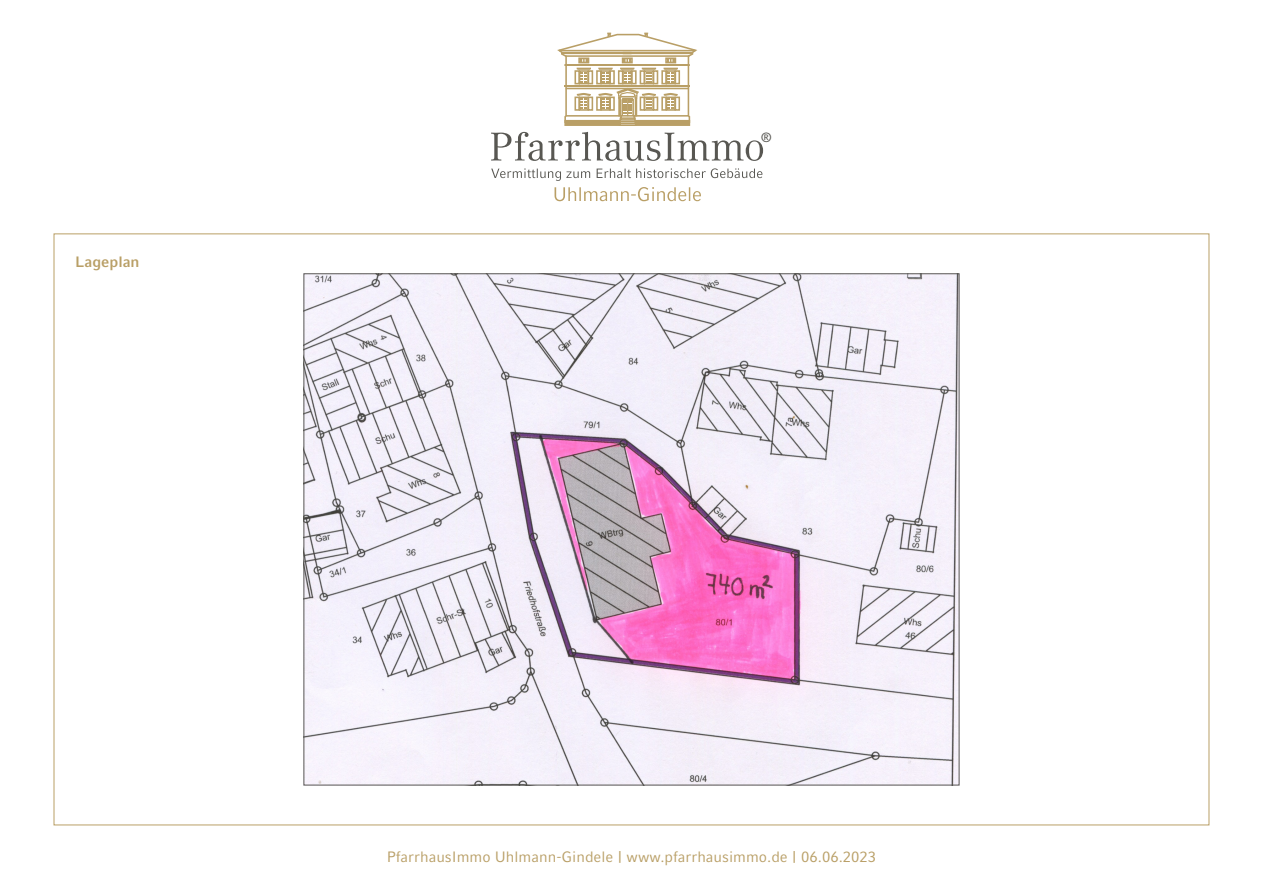
<style>
.page{position:relative;width:1263px;height:893px;background:#fff}
.page>*{position:absolute;margin:0;border:0;box-sizing:border-box;transform-origin:0 0}
.t1{font:15px "Compatil Fact LT";color:#b99f66}
.t2{font:700 15px "Compatil Fact LT";color:#b99f66}
.t3{font:13.35px "Compatil Exquisit LT";color:#585752}
</style>
<div class="page">
<svg style="left:491px;top:168px;width:271px;height:13px"></svg>
<div style="left:564px;top:64px;width:126px;height:2px;border:1px solid #b99f66"></div>
<div style="left:622px;top:57px;width:11px;height:6px;border:2px solid #b99f66"></div>
<div style="left:665px;top:57px;width:11px;height:6px;border:2px solid #b99f66"></div>
<div style="left:578px;top:57px;width:11px;height:6px;border:2px solid #b99f66"></div>
<svg style="left:557px;top:32px;width:140px;height:30px"></svg>
<svg style="left:491px;top:68px;width:272px;height:93px"></svg>
<svg style="left:554px;top:187px;width:147px;height:14px"></svg>
<img style="left:305px;top:275px;width:652px;height:508px">
<p class="t2" style="left:75px;top:253px;width:66px">Lageplan</p>
<p class="t3" style="left:761px;top:130px;width:13px">®</p>
<p class="t1" style="left:387px;top:848px;width:491px">PfarrhausImmo Uhlmann-Gindele | www.pfarrhausimmo.de | 06.06.2023</p>
</div>
